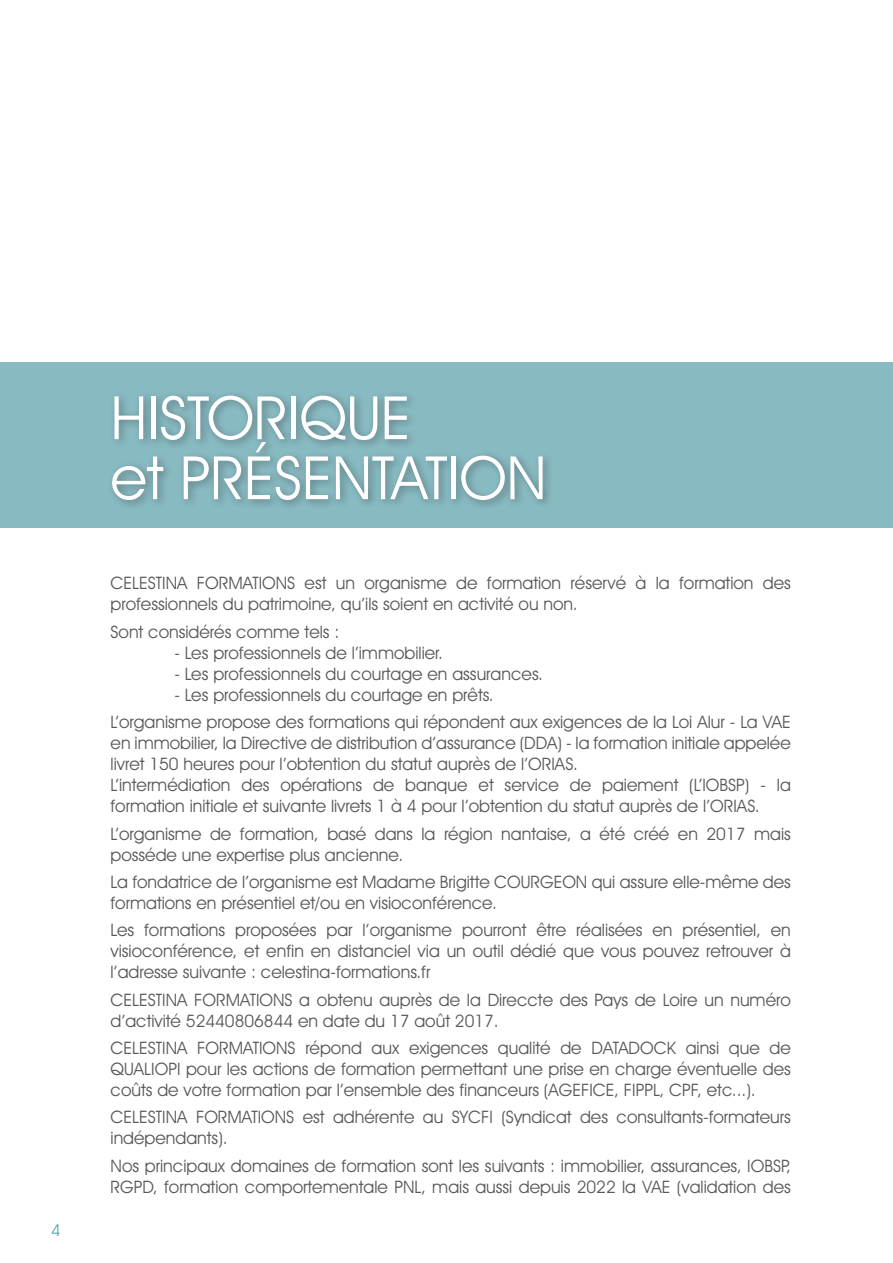
<style>
.page{position:relative;width:893px;height:1263px;background:#fff}
.page>*{position:absolute;margin:0;border:0;box-sizing:border-box;transform-origin:0 0}
.t1{font:60px/60px "Avant Garde IT Cby BT";color:#fff}
.t2{font:17.25px/21px "Avant Garde IT Cby BT";color:#57585a}
.t3{font:16.5px "Avant Garde IT Cby BT";color:#52a5af}
</style>
<div class="page">
<div style="left:0;top:362px;width:893px;height:166px;background:#88bac2"></div>
<div style="left:107px;top:390px;width:447px;height:121px;background:#221f1f;opacity:.4"></div>
<p class="t3" style="left:51px;top:1223px;width:11px">4</p>
<h1 class="t1" style="left:111px;top:392px;width:438px">HISTORIQUE<br>et PRÉSENTATION</h1>
<p class="t2" style="left:111px;top:574px;width:682px">CELESTINA FORMATIONS est un organisme de formation réservé à la formation des professionnels du patrimoine, qu’ils soient en activité ou non.</p>
<p class="t2" style="left:111px;top:622px;width:230px">Sont considérés comme tels :</p>
<p class="t2" style="left:174px;top:643px;width:270px">- Les professionnels de l’immobilier.</p>
<p class="t2" style="left:174px;top:664px;width:370px">- Les professionnels du courtage en assurances.</p>
<p class="t2" style="left:111px;top:682px;width:682px;line-height:27.5px;text-indent:64px">- Les professionnels du courtage en prêts.<br>L’organisme propose des formations qui répondent aux exigences de la Loi Alur - La VAE</p>
<p class="t2" style="left:111px;top:734px;width:682px">en immobilier, la Directive de distribution d’assurance (DDA) - la formation initiale appelée livret 150 heures pour l’obtention du statut auprès de l’ORIAS.<br>L’intermédiation des opérations de banque et service de paiement (L’IOBSP) - la formation initiale et suivante livrets 1 à 4 pour l’obtention du statut auprès de l’ORIAS.</p>
<p class="t2" style="left:111px;top:824px;width:682px">L’organisme de formation, basé dans la région nantaise, a été créé en 2017 mais posséde une expertise plus ancienne.</p>
<p class="t2" style="left:111px;top:873px;width:682px">La fondatrice de l’organisme est Madame Brigitte COURGEON qui assure elle-même des formations en présentiel et/ou en visioconférence.</p>
<p class="t2" style="left:111px;top:921px;width:682px;text-align:justify">Les formations proposées par l’organisme pourront être réalisées en présentiel, en visioconférence, et enfin en distanciel via un outil dédié que vous pouvez retrouver à l’adresse suivante : celestina-formations.fr</p>
<p class="t2" style="left:111px;top:990px;width:682px">CELESTINA FORMATIONS a obtenu auprès de la Direccte des Pays de Loire un numéro d’activité 52440806844 en date du 17 août 2017.</p>
<p class="t2" style="left:111px;top:1039px;width:682px;text-align:justify">CELESTINA FORMATIONS répond aux exigences qualité de DATADOCK ainsi que de QUALIOPI pour les actions de formation permettant une prise en charge éventuelle des coûts de votre formation par l’ensemble des financeurs (AGEFICE, FIPPL, CPF, etc...).</p>
<p class="t2" style="left:111px;top:1108px;width:682px">CELESTINA FORMATIONS est adhérente au SYCFI (Syndicat des consultants-formateurs indépendants).</p>
<p class="t2" style="left:111px;top:1156px;width:682px">Nos principaux domaines de formation sont les suivants : immobilier, assurances, IOBSP,<br>RGPD, formation comportementale PNL, mais aussi depuis 2022 la VAE (validation des</p>
</div>
